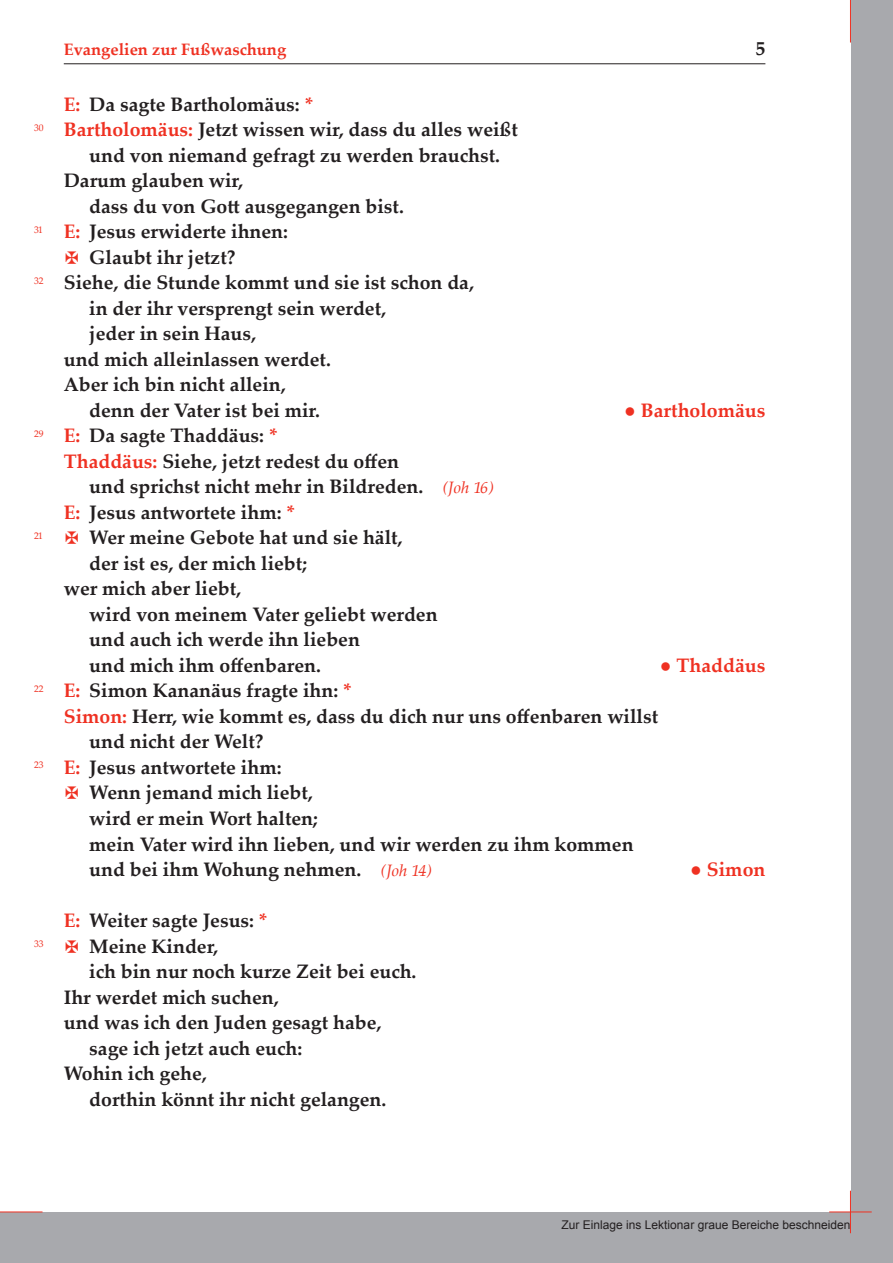
<style>
.page{position:relative;width:893px;height:1263px;background:#a8a9ad}
.page>*{position:absolute;margin:0;border:0;box-sizing:border-box;transform-origin:0 0}
.Lesetext{font:700 19.5px/25.5px "Palatino Linotype";color:#231f20}
.Lesetext_Rolle{font:700 19.5px/25.5px "Palatino Linotype";color:#231f20}
.Lesetext-2{font:700 19.5px "Palatino Linotype";color:#ef3122}
.t1{font:700 16.5px "Palatino Linotype";color:#ef3122}
.t2{font:12px "Arial";color:#231f20}
.Lesetext-3{font:9.6px "Palatino Linotype";color:#ef3122}
.s1{color:#ef3122}
.s2{font-weight:400;font-style:italic;font-size:16.5px;color:#ef3122}
</style>
<div class="page">
<div style="left:0;top:0;width:850px;height:1212px;background:#fff"></div>
<hr style="left:850px;top:0;width:1px;height:43px;background:#ef3122">
<hr style="left:850px;top:1191px;width:1px;height:42px;background:#ef3122">
<hr style="left:829px;top:1212px;width:43px;height:1px;background:#ef3122">
<hr style="left:0;top:1212px;width:43px;height:1px;background:#ef3122">
<hr style="left:64px;top:63px;width:701px;height:1px;background:#231f20">
<p class="t1" style="left:64px;top:38px;width:224px">Evangelien zur Fußwaschung</p>
<p class="Lesetext" style="left:756px;top:35px;width:11px">5</p>
<p class="Lesetext_Rolle" style="left:64px;top:90px;width:251px"><span class="s1">E:</span> Da sagte Bartholomäus: <span class="s1">*</span></p>
<p class="Lesetext_Rolle" style="left:89px;top:116px;width:430px;text-indent:-55px"><sup>30</sup> <span class="s1">Bartholomäus:</span> Jetzt wissen wir, dass du alles weißt und von niemand gefragt zu werden brauchst.</p>
<p class="Lesetext" style="left:89px;top:167px;width:316px;text-indent:-26px">Darum glauben wir,<br>dass du von Gott ausgegangen bist.</p>
<p class="Lesetext_Rolle" style="left:34px;top:218px;width:256px"><sup>31</sup> <span class="s1">E:</span> Jesus erwiderte ihnen:</p>
<p class="Lesetext_Rolle" style="left:89px;top:244px;width:148px">Glaubt ihr jetzt?</p>
<p class="Lesetext" style="left:89px;top:269px;width:386px;text-indent:-55px"><sup>32</sup> Siehe, die Stunde kommt und sie ist schon da, in der ihr versprengt sein werdet,<br>jeder in sein Haus,</p>
<p class="Lesetext" style="left:64px;top:346px;width:269px">und mich alleinlassen werdet.</p>
<p class="Lesetext" style="left:89px;top:371px;width:232px;text-indent:-26px">Aber ich bin nicht allein, denn der Vater ist bei mir.</p>
<p class="Lesetext-2" style="left:624px;top:396px;width:143px">● Bartholomäus</p>
<p class="Lesetext_Rolle" style="left:34px;top:422px;width:245px"><sup>29</sup> <span class="s1">E:</span> Da sagte Thaddäus: <span class="s1">*</span></p>
<p class="Lesetext_Rolle" style="left:89px;top:448px;width:406px;text-indent:-26px"><span class="s1">Thaddäus:</span> Siehe, jetzt redest du offen<br>und sprichst nicht mehr in Bildreden. <span class="s2">(Joh 16)</span></p>
<p class="Lesetext_Rolle" style="left:64px;top:499px;width:233px"><span class="s1">E:</span> Jesus antwortete ihm: <span class="s1">*</span></p>
<p class="Lesetext-3" style="left:34px;top:529px;width:10px">21</p>
<p class="Lesetext" style="left:89px;top:524px;width:315px">Wer meine Gebote hat und sie hält, der ist es, der mich liebt;</p>
<p class="Lesetext" style="left:89px;top:575px;width:350px;text-indent:-26px">wer mich aber liebt,<br>wird von meinem Vater geliebt werden und auch ich werde ihn lieben<br>und mich ihm offenbaren.</p>
<p class="Lesetext-2" style="left:660px;top:651px;width:107px">● Thaddäus</p>
<p class="Lesetext_Rolle" style="left:34px;top:677px;width:319px"><sup>22</sup> <span class="s1">E:</span> Simon Kananäus fragte ihn: <span class="s1">*</span></p>
<p class="Lesetext_Rolle" style="left:89px;top:703px;width:570px;text-indent:-26px"><span class="s1">Simon:</span> Herr, wie kommt es, dass du dich nur uns offenbaren willst und nicht der Welt?</p>
<p class="Lesetext_Rolle" style="left:34px;top:754px;width:249px"><sup>23</sup> <span class="s1">E:</span> Jesus antwortete ihm:</p>
<p class="Lesetext" style="left:89px;top:779px;width:546px">Wenn jemand mich liebt,<br>wird er mein Wort halten;<br>mein Vater wird ihn lieben, und wir werden zu ihm kommen und bei ihm Wohung nehmen. <span class="s2">(Joh 14)</span></p>
<p class="Lesetext_Rolle" style="left:64px;top:907px;width:205px"><span class="s1">E:</span> Weiter sagte Jesus: <span class="s1">*</span></p>
<p class="Lesetext-3" style="left:34px;top:937px;width:11px">33</p>
<p class="Lesetext" style="left:89px;top:932px;width:329px">Meine Kinder,<br>ich bin nur noch kurze Zeit bei euch.</p>
<p class="Lesetext" style="left:64px;top:983px;width:216px">Ihr werdet mich suchen,</p>
<p class="Lesetext" style="left:89px;top:1009px;width:294px;text-indent:-26px">und was ich den Juden gesagt habe, sage ich jetzt auch euch:</p>
<p class="Lesetext" style="left:89px;top:1060px;width:299px;text-indent:-26px">Wohin ich gehe,<br>dorthin könnt ihr nicht gelangen.</p>
<p class="Lesetext-2" style="left:690px;top:855px;width:77px">● Simon</p>
<p class="t2" style="left:562px;top:1217px;width:290px">Zur Einlage ins Lektionar graue Bereiche beschneiden</p>
</div>
